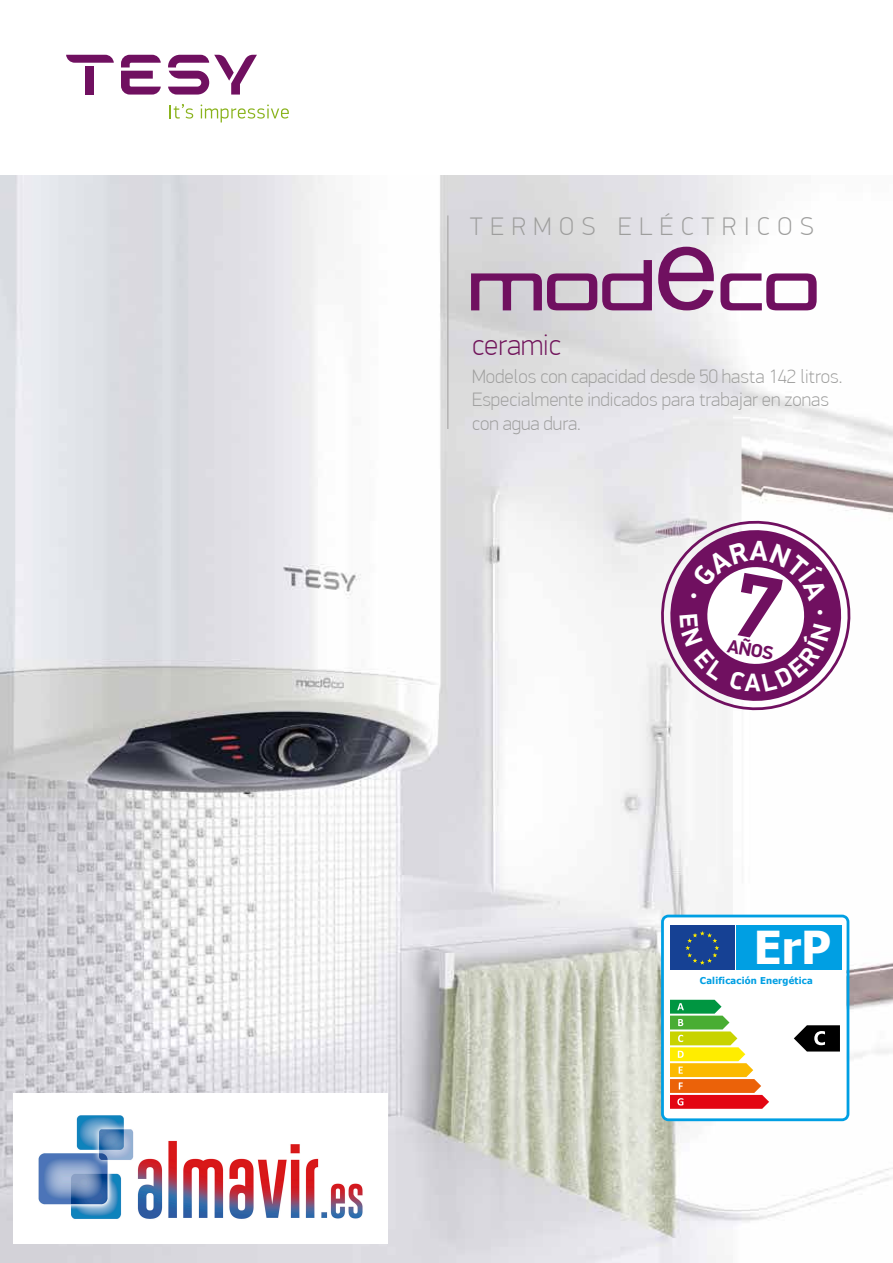
<style>
.page{position:relative;width:893px;height:1263px;background:#fff}
.page>*{position:absolute;margin:0;border:0;box-sizing:border-box;transform-origin:0 0}
.t1{font:700 45.3px "Tahoma";color:#fff}
.t2{font:100 30px "PF Din Display Pro";color:#70135a}
.t3{font:100 25.5px "PF Din Display Pro";letter-spacing:.3em;color:#9d9d9c}
.t4{font:100 19.5px/23.4px "PF Din Display Pro";color:#9d9d9c}
.t5{font:700 18.9px "PF Din Display Pro";color:#701060}
.t6{font:700 9.45px "Tahoma";letter-spacing:.025em;color:#009fe3}
</style>
<div class="page">
<img style="left:0;top:175px;width:893px;height:1088px">
<hr style="left:447px;top:215px;width:2px;height:214px;background:#b3b2b2">
<svg style="left:121px;top:55px;width:40px;height:40px"></svg>
<div style="left:86px;top:66px;width:8px;height:29px;background:#701060"></div>
<svg style="left:66px;top:55px;width:48px;height:8px"></svg>
<svg style="left:168px;top:55px;width:89px;height:40px"></svg>
<svg style="left:169px;top:104px;width:24px;height:15px"></svg>
<svg style="left:201px;top:105px;width:88px;height:17px"></svg>
<svg style="left:471px;top:260px;width:181px;height:50px;background:#b08bab"></svg>
<svg style="left:658px;top:247px;width:56px;height:63px;background:#ae7ea7"></svg>
<svg style="left:720px;top:273px;width:97px;height:37px"></svg>
<svg style="left:661px;top:915px;width:188px;height:206px"></svg>
<img style="left:14px;top:1093px;width:374px;height:150px">
<svg style="left:655px;top:514px;width:202px;height:203px"></svg>
<h3 class="t3" style="left:470px;top:211px;width:345px">TERMOS ELÉCTRICOS</h3>
<h2 class="t2" style="left:472px;top:328px;width:91px">ceramic</h2>
<p class="t4" style="left:472px;top:365px;width:372px">Modelos con capacidad desde 50 hasta 142 litros.<br>Especialmente indicados para trabajar en zonas con agua dura.</p>
<p class="t5" style="left:730px;top:634px;width:48px;rotate:11deg">AÑOS</p>
<h1 class="t1" style="left:754px;top:915px;width:79px">ErP</h1>
<p class="t6" style="left:700px;top:974px;width:114px">Calificación Energética</p>
</div>
